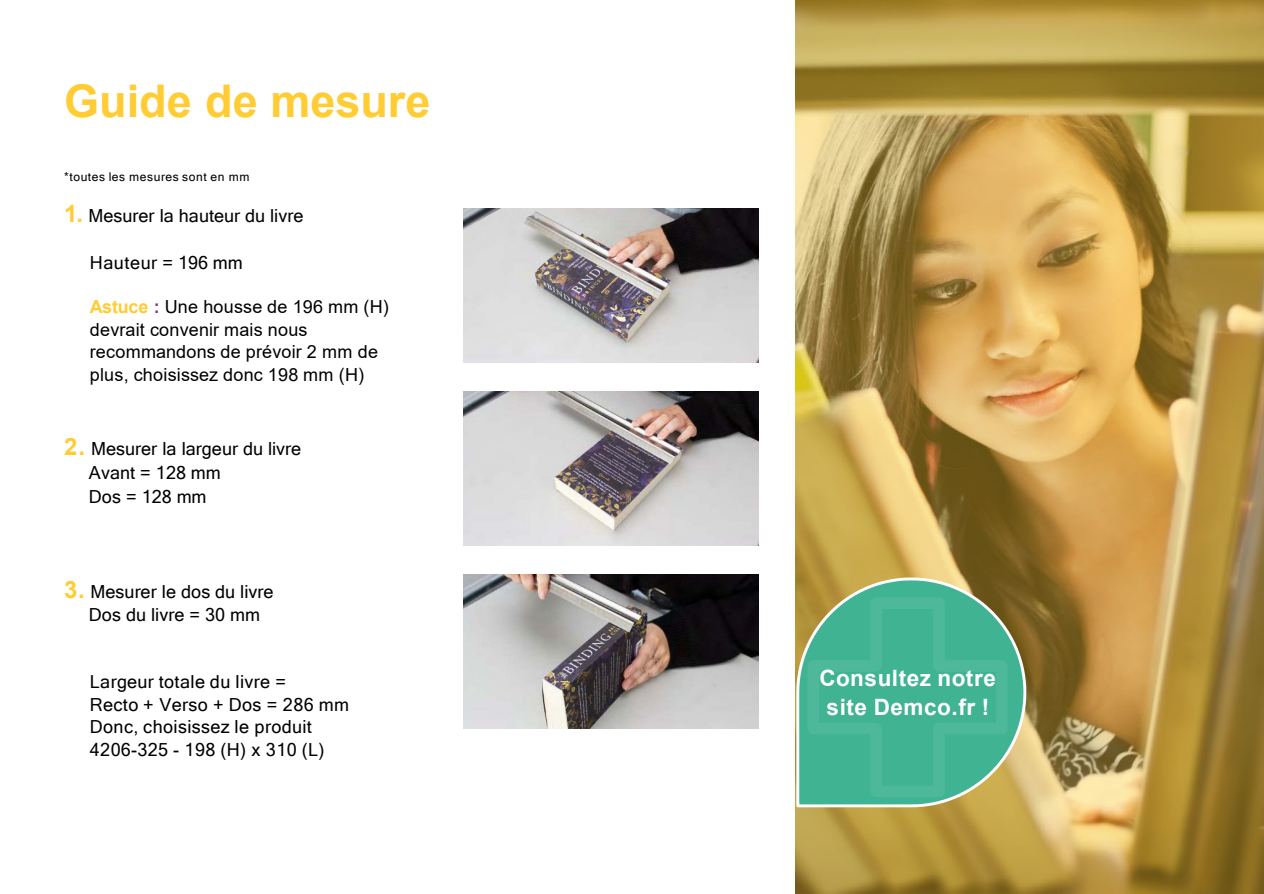
<style>
.page{position:relative;width:1264px;height:894px;background:#fff}
.page>*{position:absolute;margin:0;border:0;box-sizing:border-box;transform-origin:0 0}
.t1{font:700 45px "Arial";color:#fc3}
.t2{font:700 22.5px/28px "Arial";letter-spacing:.025em;color:#fff;text-align:center}
.t3{font:18px/21.6px "Microsoft Sans Serif";letter-spacing:.005em;color:#000}
.t4{font:18px/22.5px "Arial";letter-spacing:.015em;color:#000}
.t5{font:18px "Microsoft Sans Serif";letter-spacing:.025em;color:#000}
.t6{font:18px "Microsoft Sans Serif";letter-spacing:.03em;color:#000}
.t7{font:12px "Microsoft Sans Serif";letter-spacing:.04em;color:#000}
.s1{font-family:"Arial";font-weight:700;font-size:24px;color:#fc3}
.s2{font-weight:700;color:#fc3}
.s3{font-weight:700;color:#823a83}
</style>
<div class="page">
<img style="left:795px;top:0;width:468px;height:893px">
<svg style="left:795px;top:576px;width:232px;height:232px;background:#92a974"></svg>
<svg style="left:807px;top:597px;width:200px;height:200px;background:#4ab390"></svg>
<img style="left:463px;top:208px;width:294px;height:154px">
<img style="left:463px;top:391px;width:294px;height:154px">
<img style="left:463px;top:574px;width:294px;height:154px">
<h2 class="t1" style="left:64px;top:70px;width:367px">Guide de mesure</h2>
<p class="t7" style="left:64px;top:169px;width:187px">*toutes les mesures sont en mm</p>
<p class="t3" style="left:64px;top:205px;width:240px"><span class="s1">1.</span> Mesurer la hauteur du livre</p>
<p class="t6" style="left:90px;top:251px;width:154px">Hauteur = 196 mm</p>
<p class="t4" style="left:90px;top:295px;width:300px"><span class="s2">Astuce</span> <span class="s3">:</span> Une housse de 196 mm (H) devrait convenir mais nous recommandons de prévoir 2 mm de plus, choisissez donc 198 mm (H)</p>
<p class="t3" style="left:64px;top:437px;width:238px"><span class="s1">2.</span> Mesurer la largeur du livre</p>
<p class="t3" style="left:89px;top:461px;width:133px">Avant = 128 mm</p>
<p class="t3" style="left:89px;top:485px;width:119px">Dos = 128 mm</p>
<p class="t3" style="left:64px;top:580px;width:211px"><span class="s1">3.</span> Mesurer le dos du livre</p>
<p class="t3" style="left:89px;top:603px;width:173px">Dos du livre = 30 mm</p>
<p class="t3" style="left:90px;top:670px;width:198px">Largeur totale du livre =</p>
<p class="t3" style="left:90px;top:693px;width:261px">Recto + Verso + Dos = 286 mm<br>Donc, choisissez le produit</p>
<p class="t5" style="left:90px;top:738px;width:236px">4206-325 - 198 (H) x 310 (L)</p>
<p class="t2" style="left:819px;top:664px;width:178px">Consultez notre site Demco.fr !</p>
</div>
